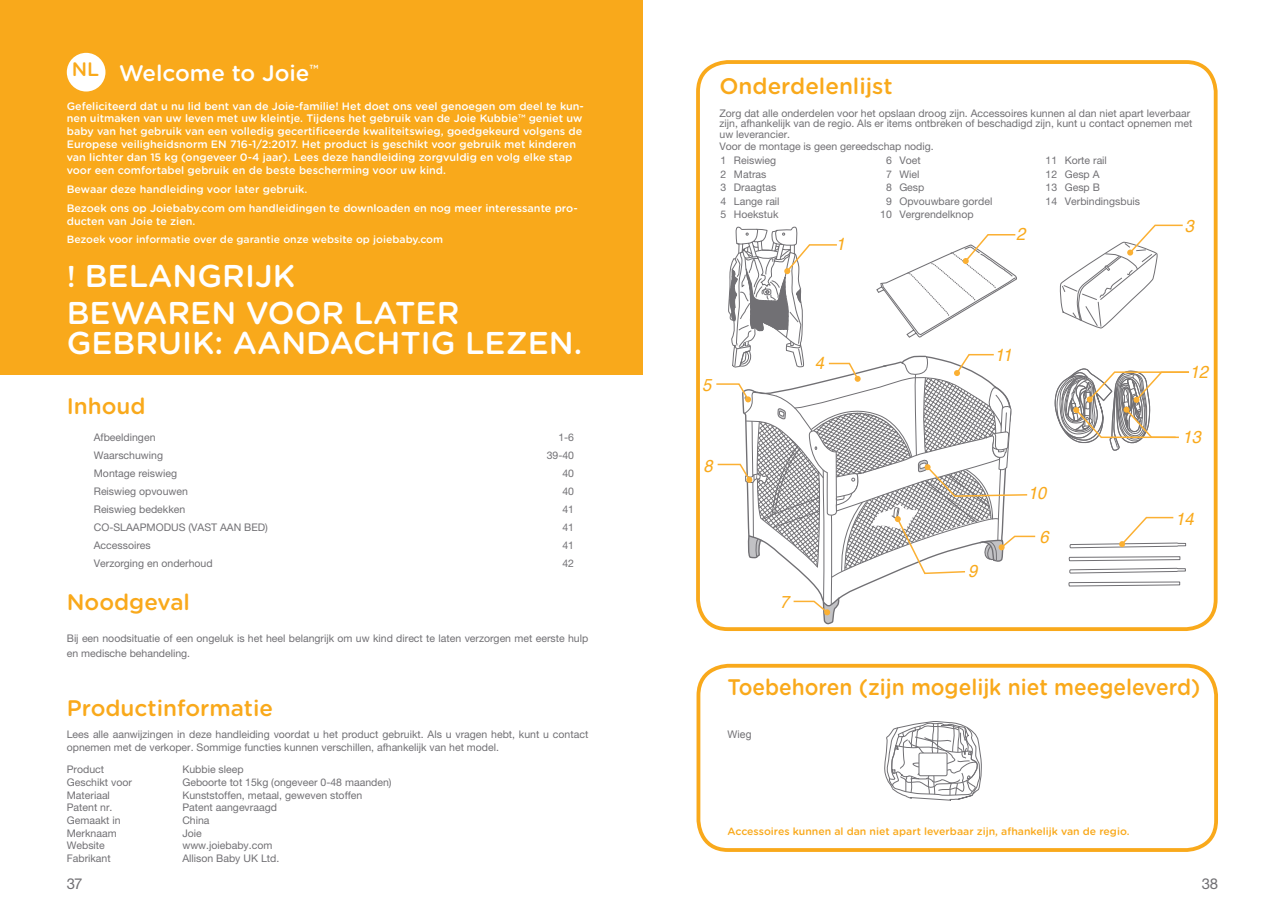
<style>
.page{position:relative;width:1285px;height:919px;background:#fff}
.page>*{position:absolute;margin:0;border:0;box-sizing:border-box;transform-origin:0 0}
.t1{font:500 31.5px/36.8px "Gotham Rounded";color:#fff}
.t2{font:500 22.5px "Gotham Rounded";color:#f9a91b}
.t3{font:500 22.5px "Gotham Rounded";color:#f9a91b;scale:.93 1}
.t4{font:500 22.5px "Gotham Rounded";color:#fff}
.t5{font:500 19.5px "Gotham Rounded";color:#f9a91b}
.t6{font:italic 17.4px "Helvetica";color:#f9a91b;scale:.95 1}
.t7{font:15px "Helvetica Neue LT Std";color:#717074}
.t8{font:500 10.8px/12.8px "Gotham Rounded";color:#fff}
.t9{font:10.5px/13.5px "Helvetica Neue LT Std";color:#717074}
.t10{font:500 10.5px "Gotham Rounded";color:#f9a91b}
.t11{font:500 10.5px "Gotham Rounded";color:#fff}
.t12{font:10.5px "Arial";color:#717074}
.s1{font-size:30px}
</style>
<div class="page">
<div style="left:696px;top:663px;width:521px;height:188px;border:4px solid #f9a91b;border-radius:30px"></div>
<div style="left:0;top:0;width:642px;height:374px;background:#f9a91b"></div>
<div style="left:67px;top:53px;width:38px;height:38px;background:#fff;border-radius:50%"></div>
<div style="left:696px;top:60px;width:521px;height:571px;border:4px solid #f9a91b;border-radius:30px"></div>
<svg style="left:1059px;top:224px;width:124px;height:105px"></svg>
<svg style="left:1068px;top:556px;width:117px;height:18px"></svg>
<svg style="left:1068px;top:581px;width:112px;height:6px"></svg>
<svg style="left:1069px;top:516px;width:117px;height:32px"></svg>
<svg style="left:884px;top:721px;width:97px;height:79px"></svg>
<div style="left:918px;top:753px;width:28px;height:22px;background:#fff;border-radius:2px"></div>
<div style="left:918px;top:752px;width:29px;height:23px;border:1px solid #717074;border-radius:2px"></div>
<svg style="left:716px;top:226px;width:320px;height:397px"></svg>
<svg style="left:1054px;top:368px;width:136px;height:83px"></svg>
<h3 class="t5" style="left:72px;top:55px;width:29px">NL</h3>
<h2 class="t4" style="left:119px;top:57px;width:201px">Welcome to Joie<sup>™</sup></h2>
<p class="t8" style="left:67px;top:99px;width:518px">Gefeliciteerd dat u nu lid bent van de Joie-familie! Het doet ons veel genoegen om deel te kun&shy;nen uitmaken van uw leven met uw kleintje. Tijdens het gebruik van de Joie Kubbie™ geniet uw baby van het gebruik van een volledig gecertificeerde kwaliteitswieg, goedgekeurd volgens de Europese veiligheidsnorm EN 716-1/2:2017. Het product is geschikt voor gebruik met kinderen van lichter dan 15 kg (ongeveer 0-4 jaar). Lees deze handleiding zorgvuldig en volg elke stap voor een comfortabel gebruik en de beste bescherming voor uw kind.</p>
<p class="t8" style="left:67px;top:179px;width:512px;line-height:19.2px">Bewaar deze handleiding voor later gebruik.<br>Bezoek ons op Joiebaby.com om handleidingen te downloaden en nog meer interessante pro-</p>
<p class="t8" style="left:67px;top:214px;width:130px">ducten van Joie te zien.</p>
<p class="t11" style="left:67px;top:232px;width:378px">Bezoek voor informatie over de garantie onze website op joiebaby.com</p>
<h1 class="t1" style="left:67px;top:256px;width:394px"><span class="s1">!</span> BELANGRIJK<br>BEWAREN VOOR LATER</h1>
<h1 class="t1" style="left:67px;top:323px;width:517px">GEBRUIK: AANDACHTIG LEZEN.</h1>
<h2 class="t2" style="left:67px;top:390px;width:80px">Inhoud</h2>
<p class="t9" style="left:94px;top:430px;width:63px">Afbeeldingen</p>
<p class="t9" style="left:558px;top:430px;width:17px">1-6</p>
<p class="t9" style="left:94px;top:448px;width:71px">Waarschuwing</p>
<p class="t9" style="left:546px;top:448px;width:29px">39-40</p>
<p class="t9" style="left:94px;top:466px;width:85px">Montage reiswieg</p>
<p class="t9" style="left:562px;top:466px;width:13px">40</p>
<p class="t9" style="left:94px;top:484px;width:96px">Reiswieg opvouwen</p>
<p class="t9" style="left:562px;top:484px;width:13px">40</p>
<p class="t9" style="left:94px;top:502px;width:93px">Reiswieg bedekken</p>
<p class="t9" style="left:562px;top:502px;width:13px">41</p>
<p class="t9" style="left:94px;top:520px;width:176px">CO-SLAAPMODUS (VAST AAN BED)</p>
<p class="t9" style="left:562px;top:520px;width:13px">41</p>
<p class="t9" style="left:94px;top:538px;width:58px">Accessoires</p>
<p class="t9" style="left:562px;top:538px;width:13px">41</p>
<p class="t9" style="left:94px;top:556px;width:120px">Verzorging en onderhoud</p>
<p class="t9" style="left:562px;top:556px;width:13px">42</p>
<h2 class="t2" style="left:67px;top:586px;width:125px">Noodgeval</h2>
<p class="t9" style="left:67px;top:630px;width:523px;line-height:15px">Bij een noodsituatie of een ongeluk is het heel belangrijk om uw kind direct te laten verzorgen met eerste hulp en medische behandeling.</p>
<h2 class="t2" style="left:67px;top:691px;width:208px">Productinformatie</h2>
<p class="t9" style="left:67px;top:727px;width:523px">Lees alle aanwijzingen in deze handleiding voordat u het product gebruikt. Als u vragen hebt, kunt u contact opnemen met de verkoper. Sommige functies kunnen verschillen, afhankelijk van het model.</p>
<p class="t9" style="left:67px;top:762px;width:39px">Product</p>
<p class="t9" style="left:182px;top:762px;width:63px">Kubbie sleep</p>
<p class="t9" style="left:67px;top:775px;width:67px">Geschikt voor</p>
<p class="t9" style="left:182px;top:775px;width:211px">Geboorte tot 15kg (ongeveer 0-48 maanden)</p>
<p class="t9" style="left:67px;top:787px;width:45px">Materiaal</p>
<p class="t9" style="left:182px;top:787px;width:181px">Kunststoffen, metaal, geweven stoffen</p>
<p class="t9" style="left:67px;top:800px;width:47px">Patent nr.</p>
<p class="t9" style="left:182px;top:800px;width:96px">Patent aangevraagd</p>
<p class="t9" style="left:67px;top:813px;width:55px">Gemaakt in</p>
<p class="t9" style="left:182px;top:813px;width:29px">China</p>
<p class="t9" style="left:67px;top:825px;width:51px">Merknaam</p>
<p class="t9" style="left:182px;top:825px;width:21px">Joie</p>
<p class="t9" style="left:67px;top:838px;width:40px">Website</p>
<p class="t9" style="left:182px;top:838px;width:92px">www.joiebaby.com</p>
<p class="t9" style="left:67px;top:851px;width:45px">Fabrikant</p>
<p class="t9" style="left:182px;top:851px;width:98px">Allison Baby UK Ltd.</p>
<h2 class="t2" style="left:719px;top:70px;width:174px">Onderdelenlijst</h2>
<p class="t9" style="left:719px;top:108px;width:474px;line-height:10.5px">Zorg dat alle onderdelen voor het opslaan droog zijn. Accessoires kunnen al dan niet apart leverbaar zijn, afhankelijk van de regio. Als er items ontbreken of beschadigd zijn, kunt u contact opnemen met uw leverancier.</p>
<p class="t9" style="left:719px;top:140px;width:216px">Voor de montage is geen gereedschap nodig.</p>
<p class="t9" style="left:720px;top:153px;width:61px">1 Reiswieg<br>2 Matras<br>3 Draagtas<br>4 Lange rail<br>5 Hoekstuk</p>
<p class="t9" style="left:885px;top:153px;width:36px">6 Voet</p>
<p class="t9" style="left:885px;top:167px;width:35px">7 Wiel</p>
<p class="t9" style="left:885px;top:181px;width:40px">8 Gesp</p>
<p class="t9" style="left:885px;top:194px;width:108px">9 Opvouwbare gordel</p>
<p class="t9" style="left:880px;top:208px;width:95px">10 Vergrendelknop</p>
<h3 class="t6" style="left:835px;top:230px;width:11px">1</h3>
<h3 class="t6" style="left:1015px;top:220px;width:11px">2</h3>
<p class="t9" style="left:1045px;top:154px;width:96px">11 Korte rail<br>12 Gesp A<br>13 Gesp B<br>14 Verbindingsbuis</p>
<h3 class="t6" style="left:1184px;top:212px;width:11px">3</h3>
<h3 class="t6" style="left:702px;top:371px;width:11px">5</h3>
<h3 class="t6" style="left:703px;top:452px;width:11px">8</h3>
<h3 class="t6" style="left:814px;top:349px;width:11px">4</h3>
<h3 class="t6" style="left:779px;top:588px;width:11px">7</h3>
<h3 class="t6" style="left:994px;top:341px;width:20px">11</h3>
<h3 class="t6" style="left:967px;top:557px;width:11px">9</h3>
<h3 class="t6" style="left:1027px;top:479px;width:21px">10</h3>
<h3 class="t6" style="left:1039px;top:523px;width:11px">6</h3>
<h3 class="t6" style="left:1189px;top:358px;width:21px">12</h3>
<h3 class="t6" style="left:1182px;top:422px;width:21px">13</h3>
<h3 class="t6" style="left:1175px;top:505px;width:21px">14</h3>
<h2 class="t3" style="left:727px;top:671px;width:510px">Toebehoren (zijn mogelijk niet meegeleverd)</h2>
<p class="t12" style="left:727px;top:727px;width:25px">Wieg</p>
<p class="t10" style="left:727px;top:823px;width:403px">Accessoires kunnen al dan niet apart leverbaar zijn, afhankelijk van de regio.</p>
<h3 class="t7" style="left:67px;top:874px;width:17px">37</h3>
<h3 class="t7" style="left:1201px;top:874px;width:18px">38</h3>
</div>
